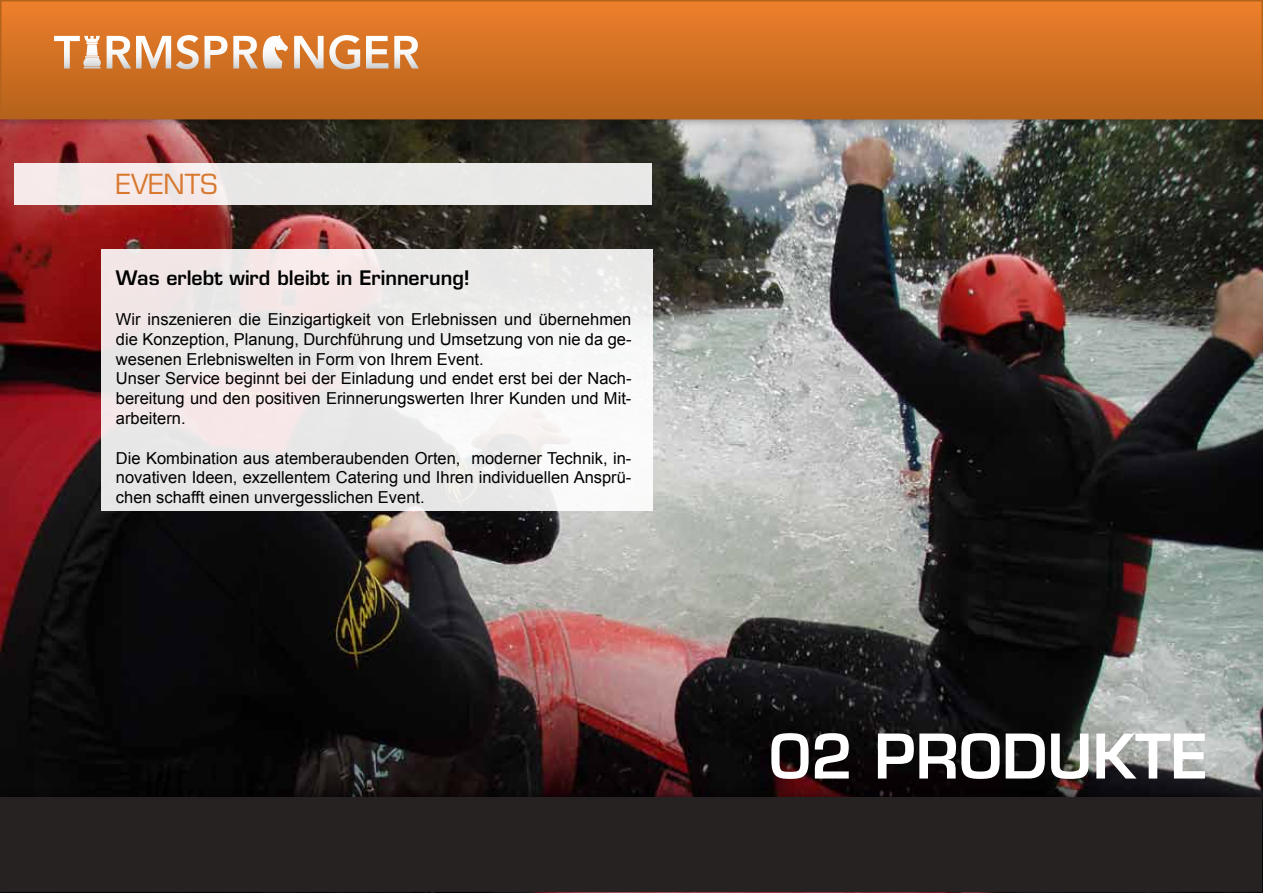
<style>
.page{position:relative;width:1263px;height:893px;background:#fff}
.page>*{position:absolute;margin:0;border:0;box-sizing:border-box;transform-origin:0 0}
.t1{font:600 60px "Eurostile LT Std";color:#fff}
.t2{font:27px "Eurostile LT Std";color:#d8792f}
.t3{font:600 19.5px "Eurostile LT Std";color:#000}
.t4{font:16.5px/19.8px "Arial";color:#000}
</style>
<div class="page">
<img style="left:0;top:129px;width:1263px;height:658px">
<div style="left:0;top:787px;width:1263px;height:106px;background:#000;opacity:.5"></div>
<div style="left:1px;top:797px;width:1261px;height:95px;background:#252221"></div>
<div style="left:14px;top:163px;width:638px;height:41px;background:linear-gradient(to right,#f5eaea,#e5e8e7)"></div>
<div style="left:101px;top:249px;width:551px;height:262px;background:linear-gradient(to right,#eae3e4,#f4f5f5)"></div>
<div style="left:0;top:0;width:1263px;height:129px;background:#000;opacity:.5"></div>
<div style="left:1px;top:1px;width:1261px;height:118px;background:linear-gradient(to bottom,#ed7f2b,#b5621b)"></div>
<div style="left:0;top:0;width:1263px;height:119px;border:2px solid #b4621c"></div>
<svg style="left:54px;top:36px;width:47px;height:33px"></svg>
<svg style="left:107px;top:35px;width:120px;height:34px"></svg>
<svg style="left:233px;top:35px;width:55px;height:34px"></svg>
<svg style="left:294px;top:35px;width:66px;height:34px"></svg>
<svg style="left:366px;top:36px;width:22px;height:33px"></svg>
<svg style="left:394px;top:36px;width:25px;height:33px"></svg>
<h2 class="t2" style="left:116px;top:168px;width:103px">EVENTS</h2>
<p class="t3" style="left:116px;top:266px;width:355px">Was erlebt wird bleibt in Erinnerung!</p>
<p class="t4" style="left:116px;top:309px;width:517px">Wir inszenieren die Einzigartigkeit von Erlebnissen und übernehmen die Konzeption, Planung, Durchführung und Umsetzung von nie da ge&shy;wesenen Erlebniswelten in Form von Ihrem Event.<br>Unser Service beginnt bei der Einladung und endet erst bei der Nach&shy;bereitung und den positiven Erinnerungswerten Ihrer Kunden und Mit&shy;arbeitern.</p>
<p class="t4" style="left:116px;top:448px;width:517px;text-align:justify">Die Kombination aus atemberaubenden Orten, moderner Technik, in&shy;novativen Ideen, exzellentem Catering und Ihren individuellen Ansprü&shy;chen schafft einen unvergesslichen Event.</p>
<h1 class="t1" style="left:769px;top:719px;width:440px">02 PRODUKTE</h1>
</div>
